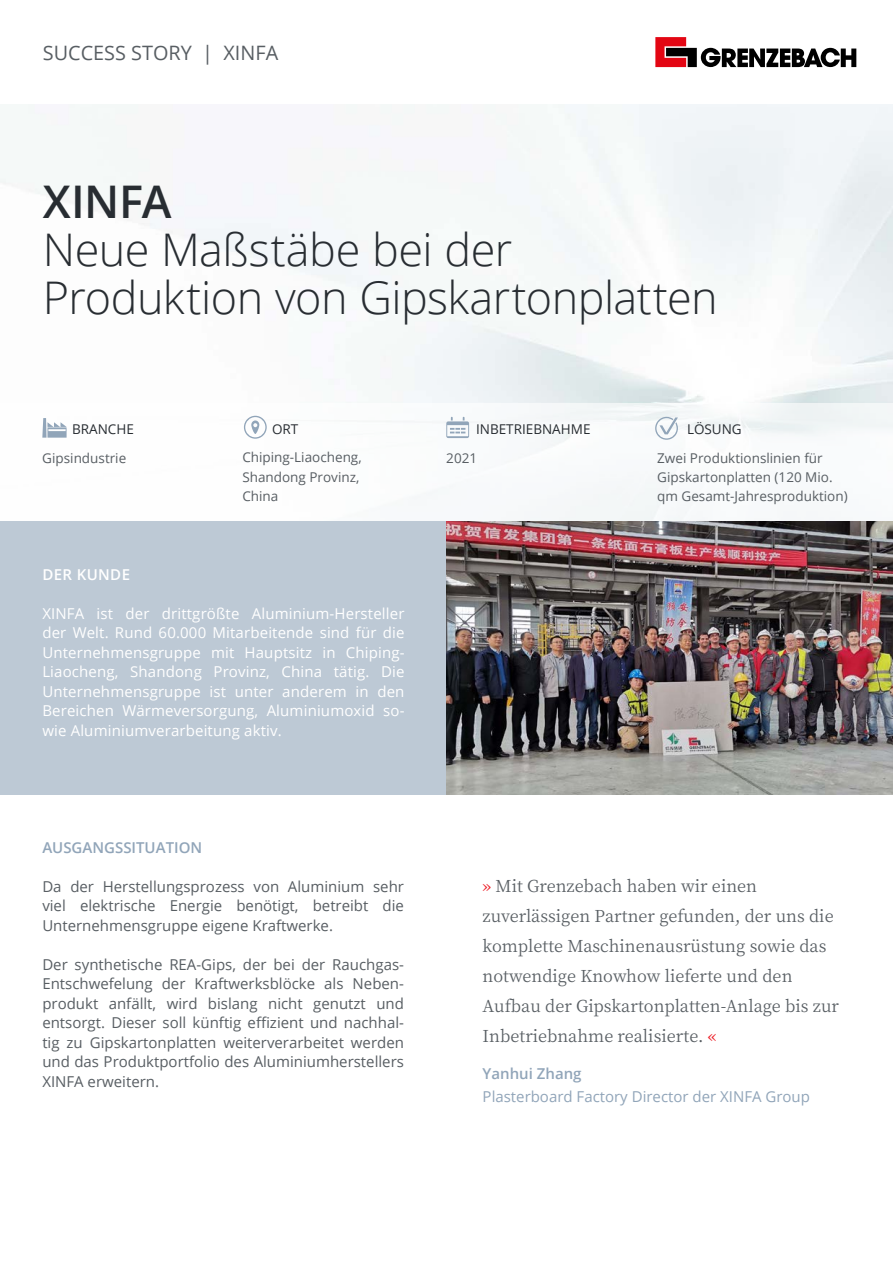
<style>
.page{position:relative;width:893px;height:1263px;background:#fff}
.page>*{position:absolute;margin:0;border:0;box-sizing:border-box;transform-origin:0 0}
.t1{font:300 45px/48px "Open Sans";letter-spacing:-.01em;color:#282d32}
.t2{font:600 45px "Open Sans";letter-spacing:-.01em;color:#282d32}
.t3{font:19.8px "Open Sans";color:#585e63}
.t4{font:16.5px/30px "Noto Serif JP";color:#585e63}
.t5{font:15px/19.5px "Open Sans";color:#585e63;text-align:justify}
.t6{font:15px/19.5px "Open Sans";letter-spacing:.01em;color:#fff;text-align:justify}
.t7{font:15px "Open Sans";color:#91a5b9}
.t8{font:600 15px "Open Sans";color:#91a5b9}
.t9{font:600 15px "Open Sans";letter-spacing:.025em;color:#fff}
.t10{font:13.5px/19.5px "Open Sans";color:#585e63}
.t11{font:13.5px "Open Sans";color:#282d32}
.s1{color:#ed1b24}
</style>
<div class="page">
<svg style="left:655px;top:37px;width:201px;height:30px"></svg>
<svg style="left:42px;top:418px;width:25px;height:20px"></svg>
<svg style="left:446px;top:417px;width:23px;height:21px"></svg>
<svg style="left:655px;top:417px;width:23px;height:23px"></svg>
<svg style="left:244px;top:416px;width:23px;height:23px"></svg>
<div style="left:0;top:521px;width:446px;height:273px;background:#bdc9d5"></div>
<img style="left:446px;top:521px;width:447px;height:273px">
<h2 class="t3" style="left:43px;top:39px;width:237px">SUCCESS STORY | XINFA</h2>
<h1 class="t2" style="left:43px;top:171px;width:130px">XINFA</h1>
<h1 class="t1" style="left:43px;top:225px;width:676px">Neue Maßstäbe bei der<br>Produktion von Gipskartonplatten</h1>
<p class="t11" style="left:72px;top:420px;width:63px">BRANCHE</p>
<p class="t10" style="left:42px;top:447px;width:85px">Gipsindustrie</p>
<p class="t11" style="left:272px;top:420px;width:28px">ORT</p>
<p class="t10" style="left:242px;top:447px;width:121px">Chiping-Liaocheng,<br>Shandong Provinz,<br>China</p>
<p class="t9" style="left:42px;top:564px;width:89px">DER KUNDE</p>
<p class="t6" style="left:42px;top:603px;width:364px">XINFA ist der drittgrößte Aluminium-Hersteller der Welt. Rund 60.000 Mitarbeitende sind für die Unternehmensgruppe mit Hauptsitz in Chiping-Liaocheng, Shandong Provinz, China tätig. Die Unternehmensgruppe ist unter anderem in den Bereichen Wärmeversorgung, Aluminiumoxid so&shy;wie Aluminiumverarbeitung aktiv.</p>
<p class="t8" style="left:42px;top:837px;width:161px">AUSGANGSSITUATION</p>
<p class="t5" style="left:42px;top:876px;width:363px">Da der Herstellungsprozess von Aluminium sehr viel elektrische Energie benötigt, betreibt die Unternehmensgruppe eigene Kraftwerke.</p>
<p class="t5" style="left:42px;top:954px;width:363px">Der synthetische REA-Gips, der bei der Rauchgas-Entschwefelung der Kraftwerksblöcke als Neben&shy;produkt anfällt, wird bislang nicht genutzt und entsorgt. Dieser soll künftig effizient und nachhal&shy;tig zu Gipskartonplatten weiterverarbeitet werden und das Produktportfolio des Aluminiumherstellers XINFA erweitern.</p>
<p class="t11" style="left:476px;top:420px;width:116px">INBETRIEBNAHME</p>
<p class="t10" style="left:446px;top:447px;width:32px">2021</p>
<p class="t11" style="left:687px;top:420px;width:56px">LÖSUNG</p>
<p class="t10" style="left:657px;top:447px;width:192px">Zwei Produktionslinien für<br>Gipskartonplatten (120 Mio. qm Gesamt-Jahresproduktion)</p>
<p class="t4" style="left:483px;top:871px;width:358px"><span class="s1">»</span> Mit Grenzebach haben wir einen zuverlässigen Partner gefunden, der uns die komplette Maschinenausrüstung sowie das notwendige Knowhow lieferte und den Aufbau der Gipskartonplatten-Anlage bis zur Inbetriebnahme realisierte. <span class="s1">«</span></p>
<p class="t8" style="left:483px;top:1063px;width:100px">Yanhui Zhang</p>
<p class="t7" style="left:483px;top:1086px;width:329px">Plasterboard Factory Director der XINFA Group</p>
</div>
